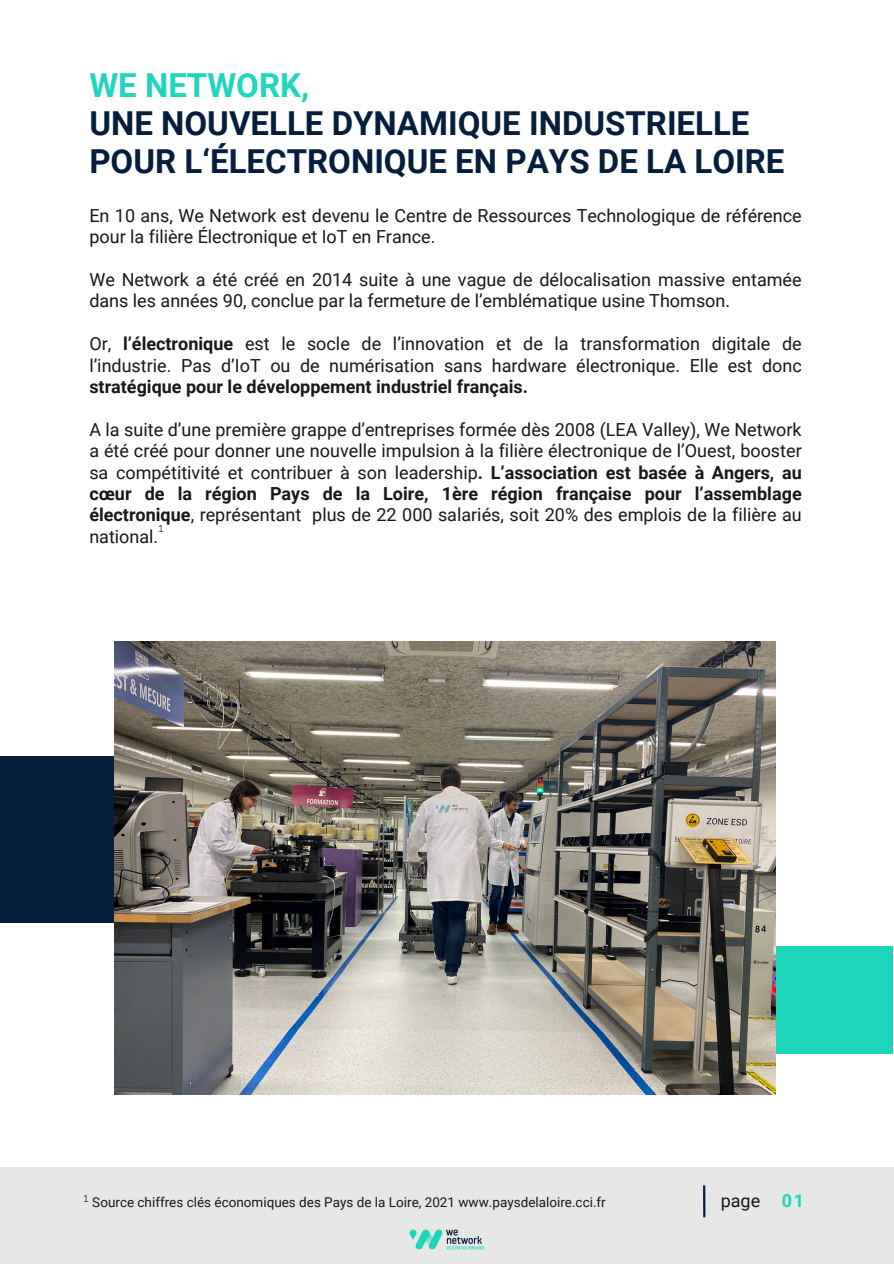
<style>
.page{position:relative;width:894px;height:1264px;background:#fff}
.page>*{position:absolute;margin:0;border:0;box-sizing:border-box;transform-origin:0 0}
.t1{font:700 33px/38.2px "Roboto";color:#051e3c}
.t2{font:18px/21.3px "Roboto";color:#191717}
.t3{font:700 18px "Roboto";color:#1dd6bb}
.t4{font:13.5px "Roboto";color:#191717}
.t5{font:9px "Cooper Hewitt";color:#191717}
.s1{color:#1dd6bb}
.s2{font-weight:700}
</style>
<div class="page">
<div style="left:0;top:755px;width:256px;height:167px;background:#051e3c"></div>
<div style="left:758px;top:946px;width:134px;height:108px;background:#1dd6bb"></div>
<img style="left:115px;top:641px;width:660px;height:453px">
<div style="left:0;top:1166px;width:893px;height:97px;background:#e7e7e7"></div>
<hr style="left:702px;top:1185px;width:3px;height:32px;background:#051e3c">
<img style="left:409px;top:1229px;width:76px;height:21px">
<p class="t1" style="left:89px;top:66px;width:696px"><span class="s1">WE NETWORK,<br></span>UNE NOUVELLE DYNAMIQUE INDUSTRIELLE<br>POUR L‘ÉLECTRONIQUE EN PAYS DE LA LOIRE</p>
<h2 class="t2" style="left:89px;top:205px;width:713px">En 10 ans, We Network est devenu le Centre de Ressources Technologique de référence pour la filière Électronique et IoT en France.</h2>
<h2 class="t2" style="left:89px;top:269px;width:713px">We Network a été créé en 2014 suite à une vague de délocalisation massive entamée dans les années 90, conclue par la fermeture de l’emblématique usine Thomson.</h2>
<h2 class="t2" style="left:89px;top:333px;width:713px;text-align:justify">Or, <span class="s2">l’électronique</span> est le socle de l’innovation et de la transformation digitale de l’industrie. Pas d’IoT ou de numérisation sans hardware électronique. Elle est donc <span class="s2">stratégique pour le développement industriel français.</span></h2>
<h2 class="t2" style="left:89px;top:419px;width:713px;text-align:justify">A la suite d’une première grappe d’entreprises formée dès 2008 (LEA Valley), We Network a été créé pour donner une nouvelle impulsion à la filière électronique de l’Ouest, booster sa compétitivité et contribuer à son leadership<span class="s2">. L’association est basée à Angers, au cœur de la région Pays de la Loire, 1ère région française pour l’assemblage électronique</span>, représentant plus de 22 000 salariés, soit 20% des emplois de la filière au national.</h2>
<p class="t5" style="left:158px;top:525px;width:7px">1</p>
<p class="t5" style="left:83px;top:1194px;width:7px">1</p>
<p class="t2" style="left:720px;top:1190px;width:41px">page</p>
<h2 class="t3" style="left:781px;top:1190px;width:24px">01</h2>
<p class="t4" style="left:92px;top:1194px;width:515px">Source chiffres clés économiques des Pays de la Loire, 2021 www.paysdelaloire.cci.fr</p>
</div>
